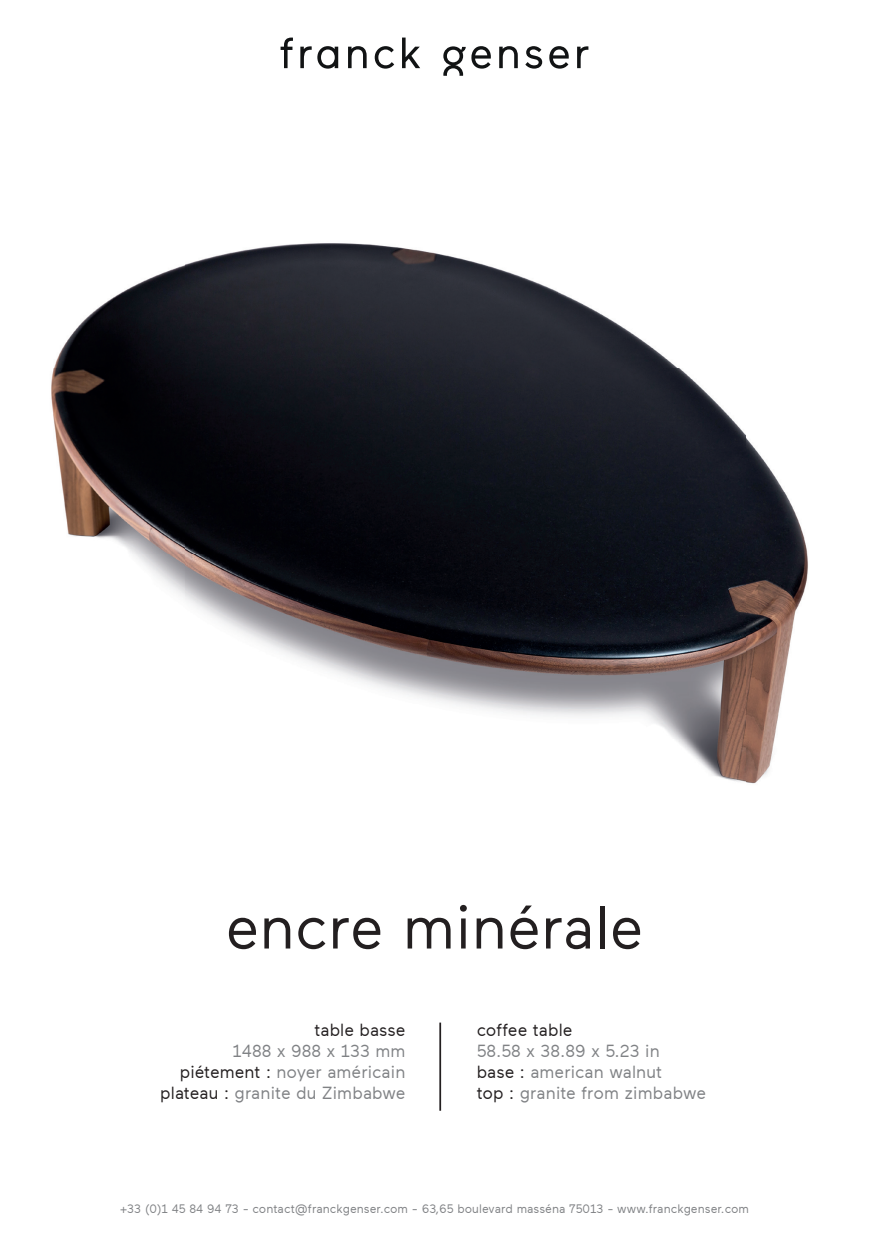
<style>
.page{position:relative;width:869px;height:1241px;background:#fff}
.page>*{position:absolute;margin:0;border:0;box-sizing:border-box;transform-origin:0 0}
.t1{font:61.25px "Maax";color:#231f20}
.t2{font:17.5px/21px "Maax";color:#808285;text-align:right}
.t3{font:17.5px "Maax";color:#231f20}
.t4{font:12.25px "Maax";color:#808285}
.s1{color:#231f20}
</style>
<div class="page">
<svg style="left:280px;top:38px;width:13px;height:30px"></svg>
<svg style="left:300px;top:46px;width:11px;height:22px"></svg>
<svg style="left:317px;top:46px;width:21px;height:23px"></svg>
<svg style="left:348px;top:46px;width:18px;height:22px"></svg>
<svg style="left:374px;top:46px;width:20px;height:23px"></svg>
<svg style="left:402px;top:38px;width:18px;height:30px"></svg>
<svg style="left:471px;top:46px;width:19px;height:23px"></svg>
<svg style="left:499px;top:46px;width:18px;height:22px"></svg>
<svg style="left:525px;top:46px;width:17px;height:23px"></svg>
<svg style="left:549px;top:46px;width:19px;height:23px"></svg>
<svg style="left:577px;top:46px;width:11px;height:22px"></svg>
<svg style="left:443px;top:46px;width:22px;height:30px"></svg>
<img style="left:51px;top:243px;width:757px;height:541px">
<hr style="left:439px;top:1022px;width:2px;height:88px;background:#231f20">
<h1 class="t1" style="left:225px;top:894px;width:419px">encre minérale</h1>
<p class="t3" style="left:314px;top:1020px;width:93px">table basse</p>
<p class="t2" style="left:160px;top:1040px;width:246px">1488 x 988 x 133 mm <span class="s1">piétement :</span> noyer américain <span class="s1">plateau :</span> granite du Zimbabwe</p>
<p class="t3" style="left:476px;top:1020px;width:97px">coffee table</p>
<p class="t2" style="left:476px;top:1040px;width:231px;text-align:left">58.58 x 38.89 x 5.23 in<br><span class="s1">base :</span> american walnut<br><span class="s1">top :</span> granite from zimbabwe</p>
<p class="t4" style="left:120px;top:1202px;width:630px">+33 (0)1 45 84 94 73 - contact@franckgenser.com - 63,65 boulevard masséna 75013 - www.franckgenser.com</p>
</div>
